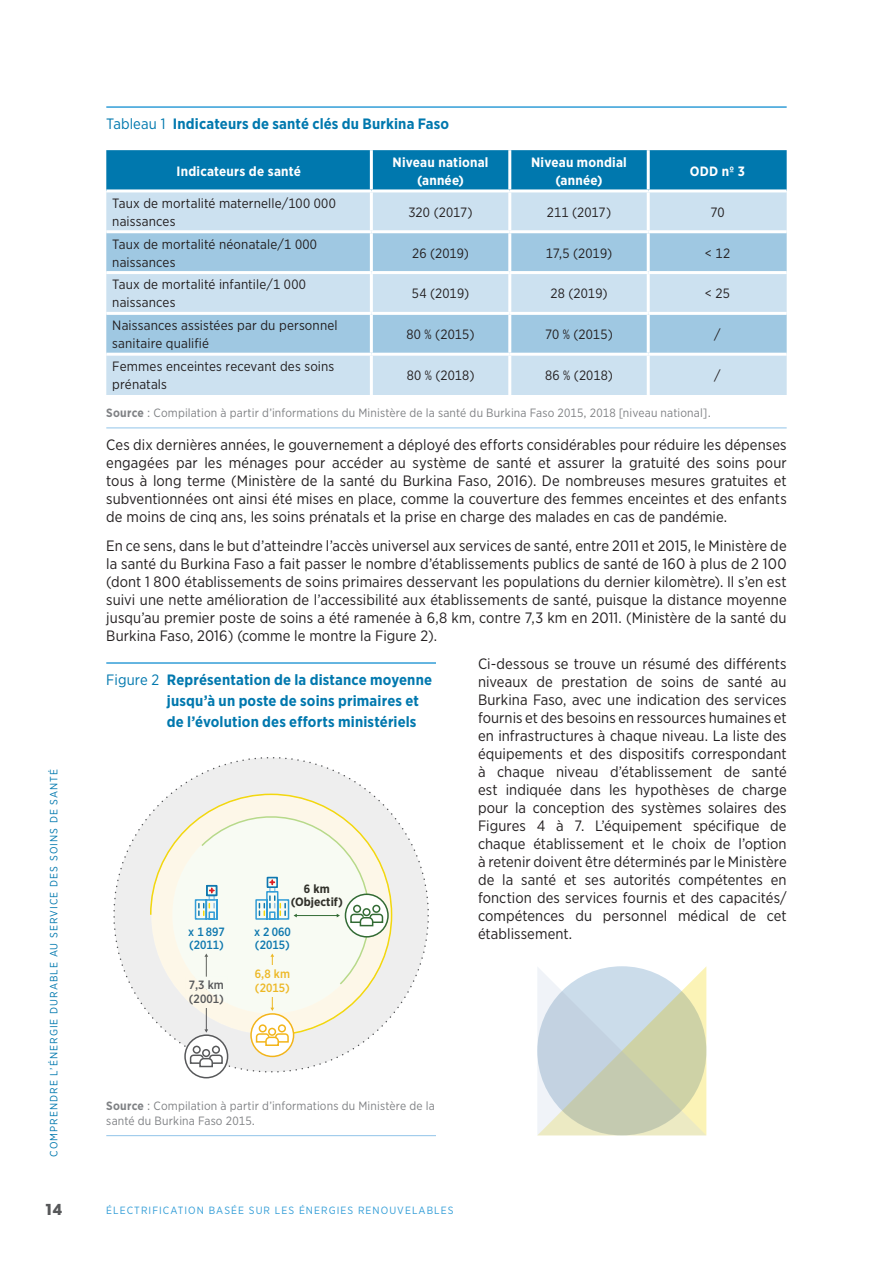
<style>
.page{position:relative;width:893px;height:1263px;background:#fff}
.page>*{position:absolute;margin:0;border:0;box-sizing:border-box;transform-origin:0 0}
.Text_General{font:15px/18px "Gotham Narrow";letter-spacing:.005em;color:#231f20;text-align:justify}
.Figures_Tables_F{font:700 15px/21px "Gotham Narrow";letter-spacing:.01em;color:#0078ae}
.Figures_Tables_T{font:700 15px "Gotham Narrow";letter-spacing:.01em;color:#0078ae}
.t1{font:700 15px "ITC Avant Garde Std";color:#57585a}
.Tables_Text{font:13.5px/18px "Gotham Narrow";letter-spacing:.01em;color:#231f20}
.Tables_Head_W{font:700 13.5px/18px "Gotham Narrow";letter-spacing:.015em;color:#fff;text-align:center}
.Sources{font:12px/15px "Gotham Narrow";letter-spacing:.015em;color:#808285}
.t2{font:500 12px/13.5px "Gotham Narrow";color:#0e78af}
.t3{font:700 12px/13.5px "Gotham Narrow";color:#231f20;text-align:center}
.t4{font:500 12px/13.5px "Gotham Narrow";color:#f3b51b}
.t5{font:500 12px/13.5px "Gotham Narrow";color:#57585a}
.t6{font:10.5px "Gotham Narrow";color:#0078ae}
.t7{font:10.5px "Gotham Narrow";letter-spacing:.1em;color:#329dd7}
.s1{font-weight:400}
.s2{font-weight:700}
</style>
<div class="page">
<div style="left:106px;top:150px;width:681px;height:39px;background:#0078ae"></div>
<div style="left:106px;top:192px;width:681px;height:203px;background:#cce1f0"></div>
<svg style="left:106px;top:233px;width:681px;height:120px;background:#aed0e6"></svg>
<hr style="left:106px;top:230px;width:265px;height:3px;background:#fff">
<hr style="left:371px;top:230px;width:139px;height:3px;background:#fff">
<hr style="left:106px;top:271px;width:265px;height:3px;background:#fff">
<hr style="left:371px;top:271px;width:139px;height:3px;background:#fff">
<hr style="left:106px;top:312px;width:265px;height:3px;background:#fff">
<hr style="left:371px;top:312px;width:139px;height:3px;background:#fff">
<hr style="left:106px;top:353px;width:265px;height:3px;background:#fff">
<hr style="left:371px;top:353px;width:139px;height:3px;background:#fff">
<hr style="left:510px;top:230px;width:138px;height:3px;background:#fff">
<hr style="left:648px;top:230px;width:139px;height:3px;background:#fff">
<hr style="left:510px;top:271px;width:138px;height:3px;background:#fff">
<hr style="left:370px;top:150px;width:3px;height:39px;background:#fff">
<hr style="left:508px;top:150px;width:3px;height:39px;background:#fff">
<hr style="left:647px;top:150px;width:3px;height:39px;background:#fff">
<hr style="left:370px;top:192px;width:3px;height:38px;background:#fff">
<hr style="left:508px;top:192px;width:3px;height:38px;background:#fff">
<hr style="left:647px;top:192px;width:3px;height:38px;background:#fff">
<hr style="left:370px;top:233px;width:3px;height:38px;background:#fff">
<hr style="left:508px;top:233px;width:3px;height:38px;background:#fff">
<hr style="left:647px;top:233px;width:3px;height:38px;background:#fff">
<hr style="left:370px;top:274px;width:3px;height:38px;background:#fff">
<hr style="left:508px;top:274px;width:3px;height:38px;background:#fff">
<hr style="left:647px;top:274px;width:3px;height:38px;background:#fff">
<hr style="left:370px;top:315px;width:3px;height:38px;background:#fff">
<hr style="left:508px;top:315px;width:3px;height:38px;background:#fff">
<hr style="left:647px;top:315px;width:3px;height:38px;background:#fff">
<hr style="left:370px;top:356px;width:3px;height:39px;background:#fff">
<hr style="left:508px;top:356px;width:3px;height:39px;background:#fff">
<hr style="left:647px;top:356px;width:3px;height:39px;background:#fff">
<hr style="left:648px;top:271px;width:139px;height:3px;background:#fff">
<hr style="left:510px;top:312px;width:138px;height:3px;background:#fff">
<hr style="left:648px;top:312px;width:139px;height:3px;background:#fff">
<hr style="left:510px;top:353px;width:138px;height:3px;background:#fff">
<hr style="left:648px;top:353px;width:139px;height:3px;background:#fff">
<hr style="left:106px;top:106px;width:681px;height:2px;background:#329dd7">
<hr style="left:106px;top:427px;width:681px;height:1px;background:#92c4e9">
<svg style="left:113px;top:757px;width:316px;height:322px"></svg>
<svg style="left:149px;top:793px;width:244px;height:244px;background:#f2f0e5"></svg>
<div style="left:251px;top:1014px;width:43px;height:42px;background:#fff;border-radius:50%"></div>
<div style="left:250px;top:1013px;width:44px;height:44px;border:2px solid #f3b51b;border-radius:50%"></div>
<div style="left:259px;top:1024px;width:8px;height:8px;border:2px solid #f3b51b;border-radius:50%"></div>
<div style="left:278px;top:1024px;width:8px;height:8px;border:2px solid #f3b51b;border-radius:50%"></div>
<div style="left:268px;top:1028px;width:8px;height:8px;border:2px solid #f3b51b;border-radius:50%"></div>
<svg style="left:255px;top:1032px;width:35px;height:15px"></svg>
<svg style="left:345px;top:894px;width:43px;height:43px"></svg>
<div style="left:345px;top:893px;width:44px;height:44px;border:2px solid #326b34;border-radius:50%"></div>
<svg style="left:185px;top:1035px;width:43px;height:43px"></svg>
<div style="left:184px;top:1034px;width:44px;height:44px;border:2px solid #57585a;border-radius:50%"></div>
<div style="left:193px;top:1046px;width:8px;height:8px;border:2px solid #57585a;border-radius:50%"></div>
<div style="left:212px;top:1046px;width:8px;height:8px;border:2px solid #57585a;border-radius:50%"></div>
<div style="left:202px;top:1049px;width:8px;height:8px;border:2px solid #57585a;border-radius:50%"></div>
<svg style="left:189px;top:1054px;width:35px;height:14px"></svg>
<svg style="left:172px;top:807px;width:212px;height:206px"></svg>
<hr style="left:106px;top:662px;width:330px;height:2px;background:#329dd7">
<hr style="left:106px;top:1135px;width:330px;height:1px;background:#92c4e9">
<svg style="left:537px;top:966px;width:169px;height:169px;background:#d1d9cd"></svg>
<p class="Figures_Tables_T" style="left:106px;top:114px;width:344px"><span class="s1">Tableau 1</span> Indicateurs de santé clés du Burkina Faso</p>
<p class="Tables_Head_W" style="left:177px;top:162px;width:126px">Indicateurs de santé</p>
<p class="Tables_Head_W" style="left:393px;top:153px;width:97px">Niveau national (année)</p>
<p class="Tables_Head_W" style="left:531px;top:153px;width:97px">Niveau mondial (année)</p>
<p class="Tables_Head_W" style="left:690px;top:162px;width:57px">ODD nº 3</p>
<p class="Tables_Text" style="left:112px;top:194px;width:225px">Taux de mortalité maternelle/100 000 naissances</p>
<p class="Tables_Text" style="left:408px;top:203px;width:66px">320 (2017)</p>
<p class="Tables_Text" style="left:547px;top:203px;width:66px">211 (2017)</p>
<p class="Tables_Text" style="left:710px;top:203px;width:16px">70</p>
<p class="Tables_Text" style="left:112px;top:235px;width:206px">Taux de mortalité néonatale/1 000 naissances</p>
<p class="Tables_Text" style="left:412px;top:244px;width:58px">26 (2019)</p>
<p class="Tables_Text" style="left:546px;top:244px;width:68px">17,5 (2019)</p>
<p class="Tables_Text" style="left:705px;top:244px;width:27px">&lt; 12</p>
<p class="Tables_Text" style="left:112px;top:275px;width:195px">Taux de mortalité infantile/1 000 naissances</p>
<p class="Tables_Text" style="left:412px;top:284px;width:59px">54 (2019)</p>
<p class="Tables_Text" style="left:551px;top:284px;width:58px">28 (2019)</p>
<p class="Tables_Text" style="left:705px;top:284px;width:27px">&lt; 25</p>
<p class="Tables_Text" style="left:112px;top:316px;width:227px">Naissances assistées par du personnel sanitaire qualifié</p>
<p class="Tables_Text" style="left:406px;top:325px;width:70px">80 % (2015)</p>
<p class="Tables_Text" style="left:545px;top:325px;width:69px">70 % (2015)</p>
<p class="Tables_Text" style="left:714px;top:325px;width:9px">/</p>
<p class="Tables_Text" style="left:112px;top:357px;width:224px">Femmes enceintes recevant des soins prénatals</p>
<p class="Tables_Text" style="left:407px;top:366px;width:69px">80 % (2018)</p>
<p class="Tables_Text" style="left:545px;top:366px;width:69px">86 % (2018)</p>
<p class="Tables_Text" style="left:714px;top:366px;width:9px">/</p>
<p class="t6" style="left:47px;top:1157px;width:388px;rotate:-90deg">Comprendrel’énergiedurableauservicedessoinsdesanté</p>
<p class="Sources" style="left:106px;top:405px;width:606px"><span class="s2">Source</span> : Compilation à partir d’informations du Ministère de la santé du Burkina Faso 2015, 2018 [niveau national].</p>
<p class="Text_General" style="left:106px;top:435px;width:682px">Ces dix dernières années, le gouvernement a déployé des efforts considérables pour réduire les dépenses engagées par les ménages pour accéder au système de santé et assurer la gratuité des soins pour tous à long terme (Ministère de la santé du Burkina Faso, 2016). De nombreuses mesures gratuites et subventionnées ont ainsi été mises en place, comme la couverture des femmes enceintes et des enfants de moins de cinq ans, les soins prénatals et la prise en charge des malades en cas de pandémie.</p>
<p class="Text_General" style="left:106px;top:536px;width:682px">En ce sens, dans le but d’atteindre l’accès universel aux services de santé, entre 2011 et 2015, le Ministère de la santé du Burkina Faso a fait passer le nombre d’établissements publics de santé de 160 à plus de 2 100 (dont 1 800 établissements de soins primaires desservant les populations du dernier kilomètre). Il s’en est suivi une nette amélioration de l’accessibilité aux établissements de santé, puisque la distance moyenne jusqu’au premier poste de soins a été ramenée à 6,8 km, contre 7,3 km en 2011. (Ministère de la santé du Burkina Faso, 2016) (comme le montre la Figure 2).</p>
<p class="Text_General" style="left:478px;top:654px;width:310px">Ci-dessous se trouve un résumé des différents niveaux de prestation de soins de santé au Burkina Faso, avec une indication des services fournis et des besoins en ressources humaines et en infrastructures à chaque niveau. La liste des équipements et des dispositifs correspondant à chaque niveau d’établissement de santé est indiquée dans les hypothèses de charge pour la conception des systèmes solaires des Figures 4 à 7. L’équipement spécifique de chaque établissement et le choix de l’option à retenir doivent être déterminés par le Ministère de la santé et ses autorités compétentes en fonction des services fournis et des capacités/ compétences du personnel médical de cet établissement.</p>
<p class="Figures_Tables_F" style="left:167px;top:669px;width:267px;text-indent:-61px"><span class="s1">Figure 2</span> Représentation de la distance moyenne jusqu’à un poste de soins primaires et de l’évolution des efforts ministériels</p>
<p class="t3" style="left:291px;top:881px;width:54px">6 km (Objectif)</p>
<p class="t2" style="left:188px;top:924px;width:38px">x 1 897 (2011)</p>
<p class="t2" style="left:254px;top:924px;width:38px">x 2 060 (2015)</p>
<p class="t5" style="left:189px;top:978px;width:37px">7,3 km (2001)</p>
<p class="t4" style="left:255px;top:967px;width:37px">6,8 km (2015)</p>
<p class="Sources" style="left:106px;top:1098px;width:330px"><span class="s2">Source</span> : Compilation à partir d’informations du Ministère de la santé du Burkina Faso 2015.</p>
<p class="t1" style="left:44px;top:1200px;width:19px">14</p>
<p class="t7" style="left:106px;top:1203px;width:349px">ÉLECTRIFICATION BASÉE SUR LES ÉNERGIES RENOUVELABLES</p>
</div>
